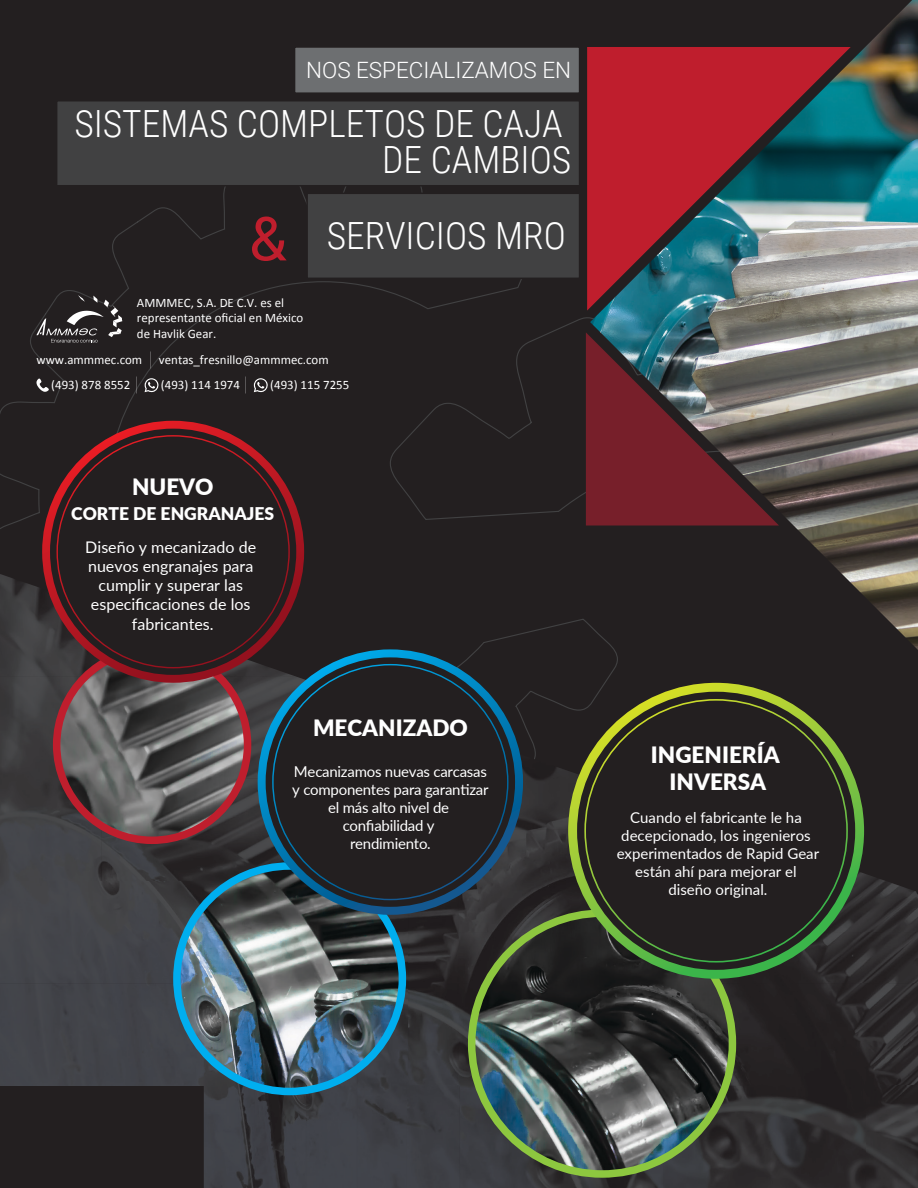
<style>
.page{position:relative;width:918px;height:1188px;background:#231f20}
.page>*{position:absolute;margin:0;border:0;box-sizing:border-box;transform-origin:0 0}
.t1{font:60.9px "Roboto";color:#bf1e2d}
.t2{font:300 37.5px/36px "Roboto Condensed";color:#fff;text-align:right}
.t3{font:900 22.5px/27px "Lato";color:#fff;text-align:center}
.t4{font:300 22.5px "Roboto";color:#fff}
.t5{font:900 17.55px "Lato";color:#fff}
.t6{font:16.05px/19.2px "Lato";color:#fff;text-align:center}
.t7{font:15px/18px "Lato";color:#fff;text-align:center}
.t8{font:12.9px/15.5px "Calibri";color:#fff}
</style>
<div class="page">
<img style="left:102px;top:619px;width:763px;height:518px">
<img style="left:0;top:574px;width:42px;height:102px">
<img style="left:0;top:676px;width:102px;height:205px">
<img style="left:217px;top:683px;width:41px;height:95px">
<img style="left:408px;top:915px;width:51px;height:273px">
<img style="left:459px;top:733px;width:109px;height:199px">
<img style="left:102px;top:778px;width:156px;height:103px">
<img style="left:306px;top:915px;width:102px;height:17px">
<img style="left:864px;top:839px;width:54px;height:93px">
<img style="left:0;top:881px;width:204px;height:205px">
<img style="left:204px;top:881px;width:26px;height:22px">
<img style="left:357px;top:932px;width:51px;height:256px">
<img style="left:459px;top:932px;width:75px;height:52px">
<img style="left:671px;top:932px;width:247px;height:52px">
<img style="left:459px;top:983px;width:51px;height:205px">
<img style="left:719px;top:983px;width:199px;height:103px">
<img style="left:204px;top:1053px;width:51px;height:135px">
<img style="left:306px;top:1069px;width:51px;height:119px">
<img style="left:255px;top:1090px;width:51px;height:98px">
<img style="left:663px;top:1086px;width:255px;height:102px">
<img style="left:510px;top:1137px;width:153px;height:51px">
<div style="left:53px;top:646px;width:198px;height:198px;border:8px solid #bf1e2d;border-radius:50%"></div>
<div style="left:173px;top:862px;width:233px;height:233px;border:8px solid #00aeef;border-radius:50%"></div>
<div style="left:468px;top:909px;width:268px;height:269px;border:8px solid #8dc73f;border-radius:50%"></div>
<svg style="left:42px;top:421px;width:262px;height:262px"></svg>
<svg style="left:50px;top:429px;width:246px;height:246px"></svg>
<svg style="left:258px;top:649px;width:265px;height:266px"></svg>
<svg style="left:266px;top:657px;width:249px;height:250px"></svg>
<svg style="left:568px;top:683px;width:296px;height:296px"></svg>
<svg style="left:577px;top:692px;width:278px;height:278px"></svg>
<div style="left:56px;top:100px;width:524px;height:86px;background:#414142;border:2px solid #231f20"></div>
<div style="left:306px;top:193px;width:274px;height:86px;background:#414142;border:2px solid #231f20"></div>
<div style="left:294px;top:46px;width:286px;height:48px;background:#6d6f71;border:2px solid #231f20"></div>
<img style="left:590px;top:0;width:328px;height:650px">
<svg style="left:586px;top:332px;width:193px;height:194px;background:#694146"></svg>
<svg style="left:587px;top:47px;width:264px;height:264px;background:#844b56"></svg>
<svg style="left:143px;top:378px;width:16px;height:14px"></svg>
<svg style="left:253px;top:378px;width:15px;height:14px"></svg>
<svg style="left:36px;top:378px;width:13px;height:14px"></svg>
<svg style="left:36px;top:295px;width:86px;height:48px"></svg>
<h3 class="t4" style="left:306px;top:55px;width:267px">NOS ESPECIALIZAMOS EN</h3>
<h2 class="t2" style="left:74px;top:105px;width:498px">SISTEMAS COMPLETOS DE CAJA<br>DE CAMBIOS</h2>
<h1 class="t1" style="left:249px;top:196px;width:39px">&amp;</h1>
<p class="t8" style="left:137px;top:294px;width:168px">AMMMEC, S.A. DE C.V. es el representante oficial en México de Havlik Gear.</p>
<p class="t8" style="left:36px;top:352px;width:107px">www.ammmec.com</p>
<p class="t8" style="left:159px;top:352px;width:171px">ventas_fresnillo@ammmec.com</p>
<p class="t8" style="left:51px;top:377px;width:81px">(493) 878 8552</p>
<p class="t8" style="left:161px;top:376px;width:81px">(493) 114 1974</p>
<p class="t8" style="left:270px;top:376px;width:81px">(493) 115 7255</p>
<h2 class="t2" style="left:327px;top:217px;width:241px">SERVICIOS MRO</h2>
<h3 class="t3" style="left:132px;top:472px;width:83px">NUEVO</h3>
<p class="t5" style="left:71px;top:501px;width:205px">CORTE DE ENGRANAJES</p>
<p class="t6" style="left:85px;top:537px;width:172px">Diseño y mecanizado de nuevos engranajes para cumplir y superar las especificaciones de los fabricantes.</p>
<h3 class="t3" style="left:313px;top:714px;width:156px">MECANIZADO</h3>
<p class="t7" style="left:292px;top:762px;width:198px">Mecanizamos nuevas carcasas y componentes para garantizar el más alto nivel de confiabilidad y<br>rendimiento.</p>
<h3 class="t3" style="left:651px;top:740px;width:130px">INGENIERÍA<br>INVERSA</h3>
<p class="t7" style="left:617px;top:808px;width:204px">Cuando el fabricante le ha decepcionado, los ingenieros experimentados de Rapid Gear están ahí para mejorar el diseño original.</p>
</div>
